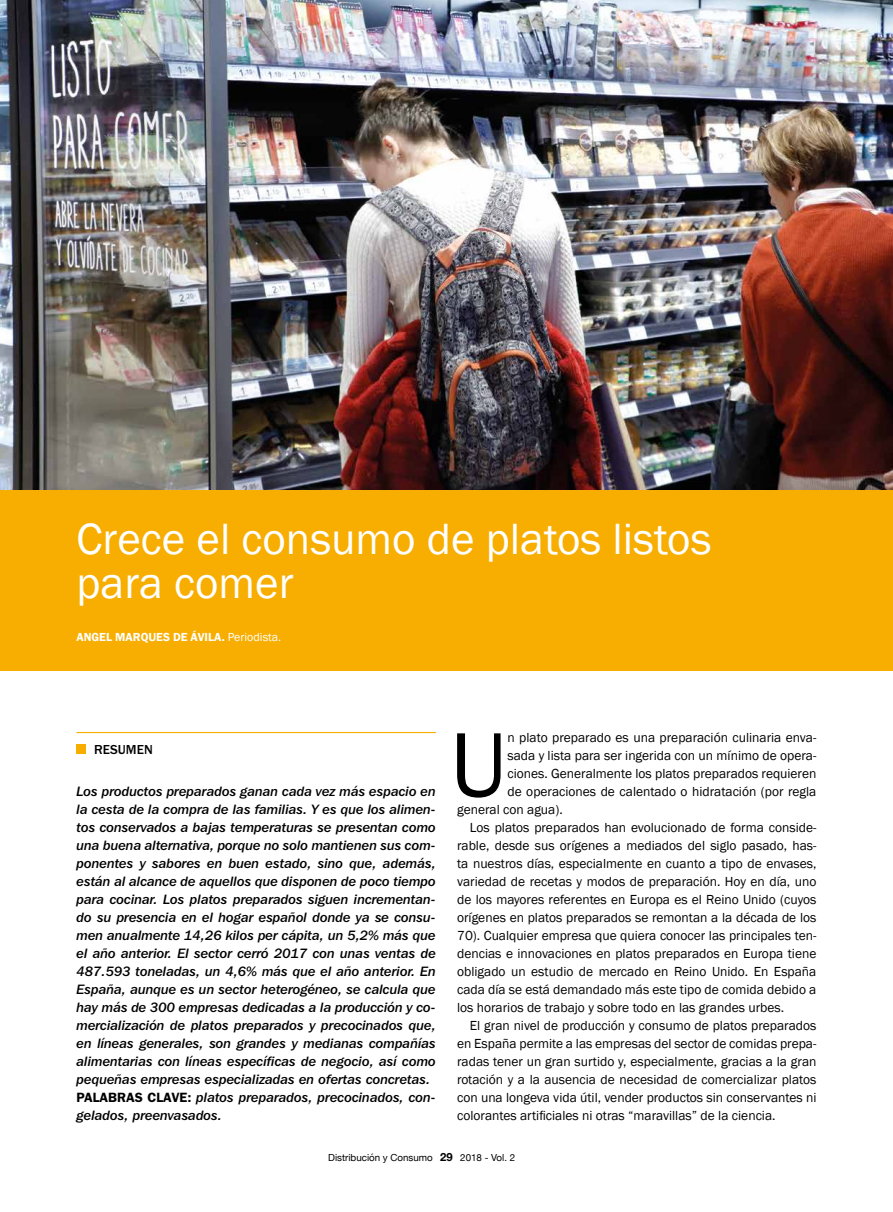
<style>
.page{position:relative;width:893px;height:1212px;background:#fff}
.page>*{position:absolute;margin:0;border:0;box-sizing:border-box;transform-origin:0 0}
.t1{font:94.5px "Franklin Gothic";color:#000}
.t2{font:45px/43.5px "Franklin Gothic";color:#fff}
.t3{font:13.5px "Franklin Gothic";color:#000}
.t4{font:13.5px/18px "Franklin Gothic IT Cby BT Med Ital";color:#000}
.t5{font:500 13.5px "Franklin Gothic LT";color:#000}
.t6{font:600 12px "Franklin Gothic";color:#fff}
.t7{font:9.75px "Helvetica Neue";color:#000}
.s1{font-weight:400}
.s2{font-weight:700;font-size:11.25px}
.s3{font-family:"Franklin Gothic LT";font-weight:600}
</style>
<div class="page">
<img style="left:0;top:0;width:893px;height:490px">
<hr style="left:77px;top:732px;width:359px;height:1px;background:#f7ae00">
<div style="left:77px;top:744px;width:9px;height:10px;background:#f7ae00"></div>
<div style="left:0;top:490px;width:893px;height:180px;background:#f7ae00"></div>
<h2 class="t2" style="left:77px;top:519px;width:636px">Crece el consumo de platos listos para comer</h2>
<p class="t6" style="left:77px;top:630px;width:206px">ANGEL MARQUES DE ÁVILA. <span class="s1">Periodista.</span></p>
<h1 class="t1" style="left:450px;top:706px;width:59px">U</h1>
<p class="t3" style="left:507px;top:729px;width:310px">n plato preparado es una preparación culinaria enva-</p>
<p class="t5" style="left:94px;top:741px;width:60px">RESUMEN</p>
<p class="t3" style="left:507px;top:747px;width:310px">sada y lista para ser ingerida con un mínimo de opera-</p>
<p class="t3" style="left:507px;top:765px;width:310px">ciones. Generalmente los platos preparados requieren</p>
<p class="t3" style="left:507px;top:783px;width:310px">de operaciones de calentado o hidratación (por regla</p>
<p class="t3" style="left:457px;top:801px;width:107px">general con agua).</p>
<p class="t3" style="left:470px;top:819px;width:348px">Los platos preparados han evolucionado de forma conside-</p>
<p class="t3" style="left:457px;top:837px;width:361px">rable, desde sus orígenes a mediados del siglo pasado, has-</p>
<p class="t3" style="left:457px;top:855px;width:361px">ta nuestros días, especialmente en cuanto a tipo de envases,</p>
<p class="t3" style="left:457px;top:873px;width:361px">variedad de recetas y modos de preparación. Hoy en día, uno</p>
<p class="t3" style="left:457px;top:891px;width:361px">de los mayores referentes en Europa es el Reino Unido (cuyos</p>
<p class="t3" style="left:457px;top:909px;width:361px">orígenes en platos preparados se remontan a la década de los</p>
<p class="t3" style="left:457px;top:927px;width:361px">70). Cualquier empresa que quiera conocer las principales ten-</p>
<p class="t3" style="left:457px;top:945px;width:361px">dencias e innovaciones en platos preparados en Europa tiene</p>
<p class="t3" style="left:457px;top:963px;width:361px">obligado un estudio de mercado en Reino Unido. En España</p>
<p class="t3" style="left:457px;top:981px;width:361px">cada día se está demandado más este tipo de comida debido a</p>
<p class="t3" style="left:457px;top:999px;width:328px">los horarios de trabajo y sobre todo en las grandes urbes.</p>
<p class="t3" style="left:470px;top:1017px;width:348px">El gran nivel de producción y consumo de platos preparados</p>
<p class="t3" style="left:457px;top:1035px;width:361px">en España permite a las empresas del sector de comidas prepa-</p>
<p class="t3" style="left:457px;top:1053px;width:361px">radas tener un gran surtido y, especialmente, gracias a la gran</p>
<p class="t3" style="left:457px;top:1071px;width:361px">rotación y a la ausencia de necesidad de comercializar platos</p>
<p class="t3" style="left:457px;top:1089px;width:361px">con una longeva vida útil, vender productos sin conservantes ni</p>
<p class="t3" style="left:457px;top:1107px;width:320px">colorantes artificiales ni otras “maravillas” de la ciencia.</p>
<p class="t7" style="left:328px;top:1150px;width:188px">Distribución y Consumo <span class="s2">29</span> 2018 - Vol. 2</p>
<p class="t4" style="left:77px;top:782px;width:361px">Los productos preparados ganan cada vez más espacio en la cesta de la compra de las familias. Y es que los alimen&shy;tos conservados a bajas temperaturas se presentan como una buena alternativa, porque no solo mantienen sus com&shy;ponentes y sabores en buen estado, sino que, además, están al alcance de aquellos que disponen de poco tiempo para cocinar. Los platos preparados siguen incrementan&shy;do su presencia en el hogar español donde ya se consu&shy;men anualmente 14,26 kilos per cápita, un 5,2% más que el año anterior. El sector cerró 2017 con unas ventas de 487.593 toneladas, un 4,6% más que el año anterior. En España, aunque es un sector heterogéneo, se calcula que hay más de 300 empresas dedicadas a la producción y co&shy;mercialización de platos preparados y precocinados que, en líneas generales, son grandes y medianas compañías alimentarias con líneas específicas de negocio, así como pequeñas empresas especializadas en ofertas concretas.<br><span class="s3">PALABRAS CLAVE:</span> platos preparados, precocinados, con&shy;gelados, preenvasados.</p>
</div>
